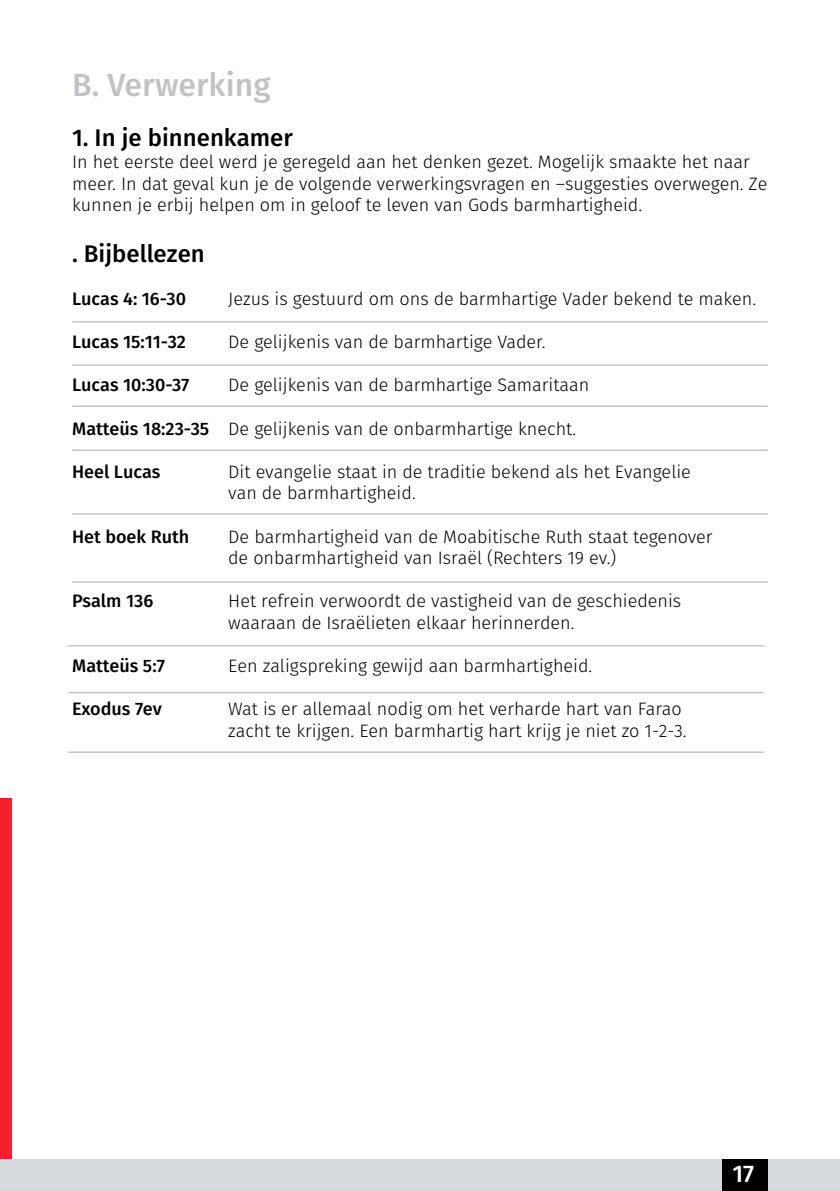
<style>
.page{position:relative;width:840px;height:1191px;background:#fff}
.page>*{position:absolute;margin:0;border:0;box-sizing:border-box;transform-origin:0 0}
.t1{font:500 32px "Fira Sans";color:#c0c3c5}
.t2{font:500 24px "Fira Sans";color:#000}
.t3{font:500 24px "Fira Sans";color:#fff}
.t4{font:300 18px/21.6px "Fira Sans";color:#000}
.t5{font:500 18px "Fira Sans";color:#000}
.s1{font-weight:500}
</style>
<div class="page">
<div style="left:0;top:798px;width:12px;height:361px;background:#f71f2d"></div>
<hr style="left:72px;top:321px;width:695px;height:1px;background:#c0c3c5">
<hr style="left:72px;top:364px;width:695px;height:2px;background:#c0c3c5">
<hr style="left:72px;top:405px;width:695px;height:2px;background:#c0c3c5">
<hr style="left:72px;top:449px;width:695px;height:2px;background:#c0c3c5">
<hr style="left:72px;top:513px;width:695px;height:1px;background:#c0c3c5">
<hr style="left:72px;top:581px;width:695px;height:2px;background:#c0c3c5">
<hr style="left:68px;top:645px;width:695px;height:1px;background:#c0c3c5">
<hr style="left:68px;top:692px;width:695px;height:1px;background:#c0c3c5">
<hr style="left:68px;top:751px;width:695px;height:2px;background:#c0c3c5">
<div style="left:0;top:1159px;width:839px;height:32px;background:#d7dadc"></div>
<div style="left:722px;top:1159px;width:45px;height:32px;background:#000"></div>
<h1 class="t1" style="left:72px;top:62px;width:200px">B. Verwerking</h1>
<h2 class="t2" style="left:72px;top:121px;width:222px">1. In je binnenkamer</h2>
<p class="t4" style="left:72px;top:151px;width:696px">In het eerste deel werd je geregeld aan het denken gezet. Mogelijk smaakte het naar meer. In dat geval kun je de volgende verwerkingsvragen en –suggesties overwegen. Ze kunnen je erbij helpen om in geloof te leven van Gods barmhartigheid.</p>
<h2 class="t2" style="left:72px;top:236px;width:134px">. Bijbellezen</h2>
<p class="t5" style="left:72px;top:286px;width:115px">Lucas 4: 16-30</p>
<p class="t4" style="left:228px;top:288px;width:529px">Jezus is gestuurd om ons de barmhartige Vader bekend te maken.</p>
<p class="t5" style="left:72px;top:329px;width:115px">Lucas 15:11-32</p>
<p class="t4" style="left:228px;top:331px;width:318px">De gelijkenis van de barmhartige Vader.</p>
<p class="t5" style="left:72px;top:372px;width:119px">Lucas 10:30-37</p>
<p class="t4" style="left:228px;top:374px;width:362px">De gelijkenis van de barmhartige Samaritaan</p>
<p class="t4" style="left:72px;top:417px;width:505px"><span class="s1">Matteüs 18:23-35</span> De gelijkenis van de onbarmhartige knecht.</p>
<p class="t5" style="left:72px;top:459px;width:90px">Heel Lucas</p>
<p class="t4" style="left:228px;top:461px;width:464px">Dit evangelie staat in de traditie bekend als het Evangelie van de barmhartigheid.</p>
<p class="t5" style="left:72px;top:524px;width:119px">Het boek Ruth</p>
<p class="t4" style="left:228px;top:525px;width:485px">De barmhartigheid van de Moabitische Ruth staat tegenover de onbarmhartigheid van Israël (Rechters 19 ev.)</p>
<p class="t5" style="left:72px;top:588px;width:83px">Psalm 136</p>
<p class="t4" style="left:228px;top:590px;width:454px">Het refrein verwoordt de vastigheid van de geschiedenis waaraan de Israëlieten elkaar herinnerden.</p>
<p class="t5" style="left:72px;top:653px;width:94px">Matteüs 5:7</p>
<p class="t4" style="left:228px;top:655px;width:365px">Een zaligspreking gewijd aan barmhartigheid.</p>
<p class="t5" style="left:72px;top:696px;width:91px">Exodus 7ev</p>
<p class="t4" style="left:228px;top:698px;width:459px">Wat is er allemaal nodig om het verharde hart van Farao zacht te krijgen. Een barmhartig hart krijg je niet zo 1-2-3.</p>
<h2 class="t3" style="left:732px;top:1156px;width:23px">17</h2>
</div>
